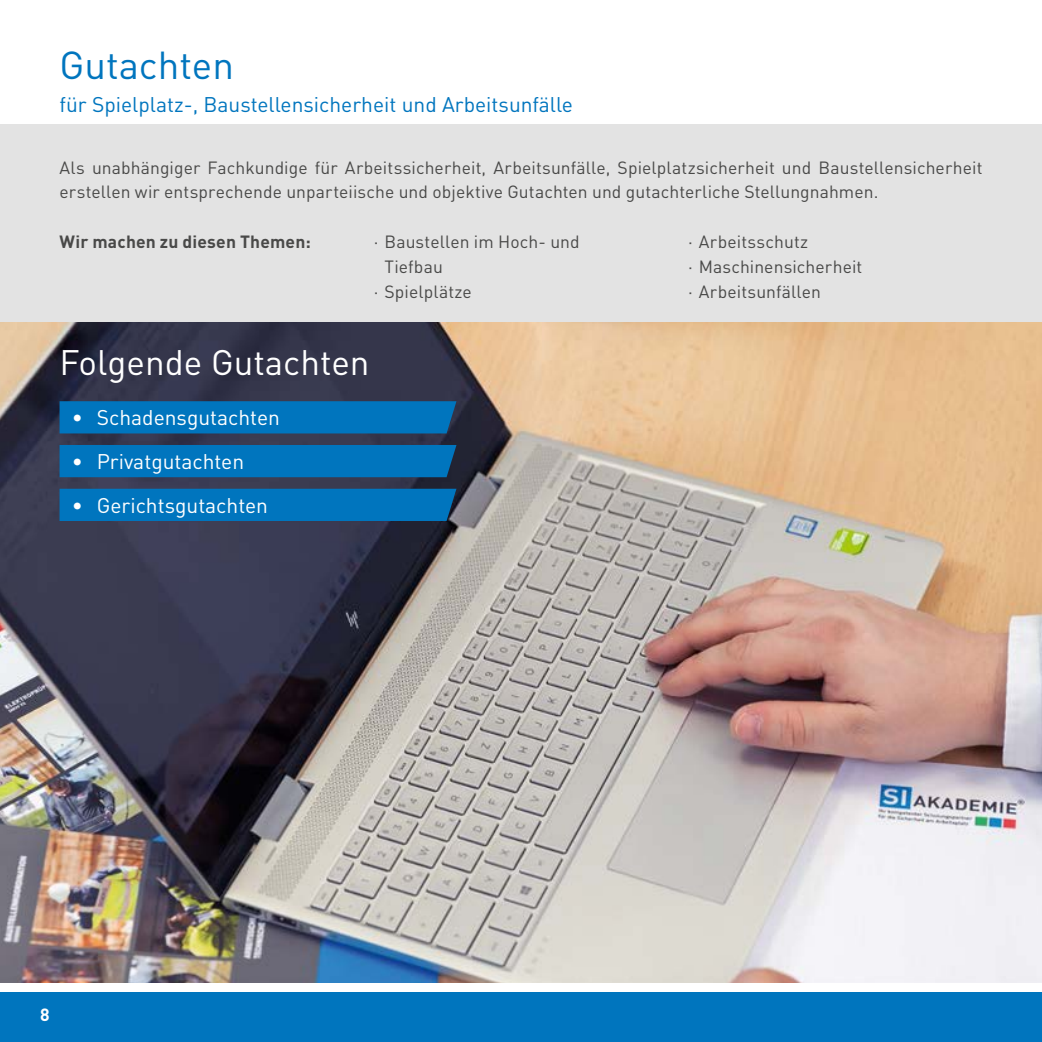
<style>
.page{position:relative;width:1042px;height:1042px;background:#fff}
.page>*{position:absolute;margin:0;border:0;box-sizing:border-box;transform-origin:0 0}
.t1{font:38.5px "DIN Pro";color:#0075be}
.t2{font:35px "DIN Pro";color:#fff}
.t3{font:21px "DIN Pro";color:#0075be}
.t4{font:21px "DIN Pro";color:#fff}
.t5{font:17.5px/24.8px "DIN Pro";letter-spacing:.005em;color:#494948}
.t6{font:700 17.5px "DIN Pro";letter-spacing:.01em;color:#494948}
.t7{font:700 17.5px "DIN Pro";color:#fff}
</style>
<div class="page">
<div style="left:0;top:124px;width:1042px;height:198px;background:#e3e3e3"></div>
<div style="left:0;top:992px;width:1042px;height:50px;background:#0075be"></div>
<img style="left:0;top:322px;width:1042px;height:660px">
<div style="left:60px;top:401px;width:396px;height:32px;background:#0075be"></div>
<div style="left:60px;top:445px;width:396px;height:32px;background:#0075be"></div>
<div style="left:60px;top:489px;width:396px;height:32px;background:#0075be"></div>
<h1 class="t1" style="left:60px;top:39px;width:176px">Gutachten</h1>
<p class="t3" style="left:60px;top:90px;width:515px">für Spielplatz-, Baustellensicherheit und Arbeitsunfälle</p>
<p class="t5" style="left:60px;top:154px;width:924px">Als unabhängiger Fachkundige für Arbeitssicherheit, Arbeitsunfälle, Spielplatzsicherheit und Baustellensicherheit erstellen wir entsprechende unparteiische und objektive Gutachten und gutachterliche Stellungnahmen.</p>
<p class="t6" style="left:60px;top:230px;width:253px">Wir machen zu diesen Themen:</p>
<p class="t5" style="left:374px;top:229px;width:207px">· Baustellen im Hoch- und</p>
<p class="t5" style="left:384px;top:253px;width:60px">Tiefbau</p>
<p class="t5" style="left:374px;top:278px;width:99px">· Spielplätze</p>
<p class="t5" style="left:688px;top:229px;width:176px">· Arbeitsschutz<br>· Maschinensicherheit · Arbeitsunfällen</p>
<h2 class="t2" style="left:60px;top:338px;width:312px">Folgende Gutachten</h2>
<p class="t4" style="left:72px;top:403px;width:209px">• Schadensgutachten</p>
<p class="t4" style="left:72px;top:447px;width:174px">• Privatgutachten</p>
<p class="t4" style="left:72px;top:491px;width:198px">• Gerichtsgutachten</p>
<p class="t7" style="left:40px;top:1002px;width:11px">8</p>
</div>
